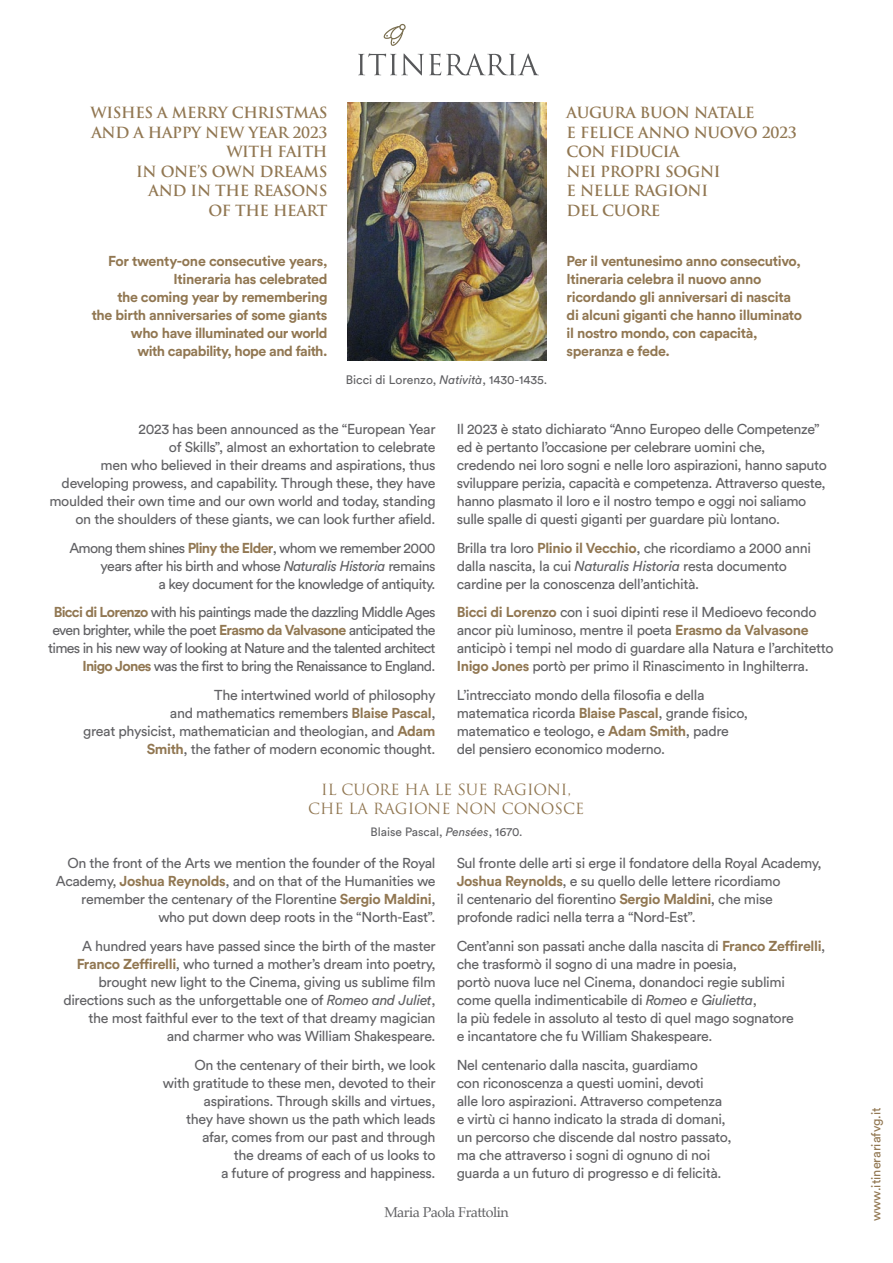
<style>
.page{position:relative;width:893px;height:1263px;background:#fff}
.page>*{position:absolute;margin:0;border:0;box-sizing:border-box;transform-origin:0 0}
.t1{font:700 15px/19.5px "Trajan Pro";letter-spacing:-.025em;color:#917752;text-align:right}
.t2{font:15px/19.5px "Trajan Pro";color:#917752;text-align:center}
.t3{font:14.25px/18px "Circular Std";letter-spacing:-.025em;color:#616164}
.t4{font:700 14.25px/18px "Circular Std";letter-spacing:-.025em;color:#917752}
.t5{font:14.25px/18px "Circular Std";letter-spacing:-.05em;color:#616164;text-align:right}
.t6{font:14.25px "Palatino";letter-spacing:-.035em;color:#616164}
.t7{font:12.75px "Circular Std";color:#917752}
.t8{font:12.3px "Circular Std";color:#616164}
.t9{font:12px "Circular Std";color:#616164}
.s1{font-style:italic}
.s2{font-weight:700;color:#917752}
</style>
<div class="page">
<svg style="left:358px;top:53px;width:180px;height:22px"></svg>
<svg style="left:383px;top:24px;width:23px;height:22px"></svg>
<img style="left:347px;top:103px;width:200px;height:258px">
<p class="t1" style="left:91px;top:105px;width:238px">WISHES A MERRY CHRISTMAS<br>AND A HAPPY NEW YEAR 2023<br>WITH FAITH<br>IN ONE’S OWN DREAMS<br>AND IN THE REASONS<br>OF THE HEART</p>
<p class="t1" style="left:567px;top:105px;width:232px;text-align:left">AUGURA BUON NATALE<br>E FELICE ANNO NUOVO 2023<br>CON FIDUCIA<br>NEI PROPRI SOGNI<br>E NELLE RAGIONI<br>DEL CUORE</p>
<p class="t4" style="left:92px;top:253px;width:237px;text-align:right">For twenty-one consecutive years,<br>Itineraria has celebrated<br>the coming year by remembering<br>the birth anniversaries of some giants who have illuminated our world<br>with capability, hope and faith.</p>
<p class="t8" style="left:346px;top:375px;width:203px">Bicci di Lorenzo, <span class="s1">Natività</span>, 1430-1435.</p>
<p class="t4" style="left:567px;top:254px;width:237px">Per il ventunesimo anno consecutivo,<br>Itineraria celebra il nuovo anno ricordando gli anniversari di nascita di alcuni giganti che hanno illuminato il nostro mondo, con capacità, speranza e fede.</p>
<p class="t3" style="left:49px;top:421px;width:388px;text-align:right">2023 has been announced as the “European Year<br>of Skills”, almost an exhortation to celebrate<br>men who believed in their dreams and aspirations, thus developing prowess, and capability. Through these, they have moulded their own time and our own world and today, standing on the shoulders of these giants, we can look further afield.</p>
<p class="t3" style="left:69px;top:540px;width:368px;text-align:right">Among them shines <span class="s2">Pliny the Elder</span>, whom we remember 2000 years after his birth and whose <span class="s1">Naturalis Historia</span> remains<br>a key document for the knowledge of antiquity.</p>
<p class="t5" style="left:48px;top:604px;width:389px"><span class="s2">Bicci di Lorenzo</span> with his paintings made the dazzling Middle Ages even brighter, while the poet <span class="s2">Erasmo da Valvasone</span> anticipated the times in his new way of looking at Nature and the talented architect <span class="s2">Inigo Jones</span> was the first to bring the Renaissance to England.</p>
<p class="t3" style="left:83px;top:687px;width:354px;text-align:right">The intertwined world of philosophy<br>and mathematics remembers <span class="s2">Blaise Pascal</span>,<br>great physicist, mathematician and theologian, and <span class="s2">Adam Smith</span>, the father of modern economic thought.</p>
<p class="t3" style="left:457px;top:421px;width:372px">Il 2023 è stato dichiarato “Anno Europeo delle Competenze” ed è pertanto l’occasione per celebrare uomini che, credendo nei loro sogni e nelle loro aspirazioni, hanno saputo sviluppare perizia, capacità e competenza. Attraverso queste, hanno plasmato il loro e il nostro tempo e oggi noi saliamo sulle spalle di questi giganti per guardare più lontano.</p>
<p class="t3" style="left:457px;top:540px;width:356px">Brilla tra loro <span class="s2">Plinio il Vecchio</span>, che ricordiamo a 2000 anni dalla nascita, la cui <span class="s1">Naturalis Historia</span> resta documento cardine per la conoscenza dell’antichità.</p>
<p class="t3" style="left:457px;top:605px;width:378px"><span class="s2">Bicci di Lorenzo</span> con i suoi dipinti rese il Medioevo fecondo ancor più luminoso, mentre il poeta <span class="s2">Erasmo da Valvasone </span>anticipò i tempi nel modo di guardare alla Natura e l’architetto <span class="s2">Inigo Jones</span> portò per primo il Rinascimento in Inghilterra.</p>
<p class="t3" style="left:457px;top:687px;width:293px">L’intrecciato mondo della filosofia e della matematica ricorda <span class="s2">Blaise Pascal</span>, grande fisico, matematico e teologo, e <span class="s2">Adam Smith</span>, padre del pensiero economico moderno.</p>
<p class="t2" style="left:308px;top:781px;width:278px">IL CUORE HA LE SUE RAGIONI,<br>CHE LA RAGIONE NON CONOSCE</p>
<p class="t9" style="left:371px;top:827px;width:153px">Blaise Pascal, <span class="s1">Pensées</span>, 1670.</p>
<p class="t3" style="left:56px;top:856px;width:381px;text-align:right">On the front of the Arts we mention the founder of the Royal Academy, <span class="s2">Joshua Reynolds</span>, and on that of the Humanities we remember the centenary of the Florentine <span class="s2">Sergio Maldini</span>, who put down deep roots in the “North-East”.</p>
<p class="t3" style="left:63px;top:938px;width:374px;text-align:right">A hundred years have passed since the birth of the master <span class="s2">Franco Zeffirelli</span>, who turned a mother’s dream into poetry, brought new light to the Cinema, giving us sublime film directions such as the unforgettable one of <span class="s1">Romeo and Juliet</span>, the most faithful ever to the text of that dreamy magician and charmer who was William Shakespeare.</p>
<p class="t3" style="left:163px;top:1057px;width:274px;text-align:right">On the centenary of their birth, we look<br>with gratitude to these men, devoted to their aspirations. Through skills and virtues,<br>they have shown us the path which leads afar, comes from our past and through<br>the dreams of each of us looks to<br>a future of progress and happiness.</p>
<p class="t3" style="left:457px;top:856px;width:366px">Sul fronte delle arti si erge il fondatore della Royal Academy, <span class="s2">Joshua Reynolds</span>, e su quello delle lettere ricordiamo<br>il centenario del fiorentino <span class="s2">Sergio Maldini</span>, che mise profonde radici nella terra a “Nord-Est”.</p>
<p class="t3" style="left:457px;top:938px;width:370px">Cent’anni son passati anche dalla nascita di <span class="s2">Franco Zeffirelli</span>, che trasformò il sogno di una madre in poesia,<br>portò nuova luce nel Cinema, donandoci regie sublimi<br>come quella indimenticabile di <span class="s1">Romeo e Giulietta</span>,<br>la più fedele in assoluto al testo di quel mago sognatore<br>e incantatore che fu William Shakespeare.</p>
<p class="t3" style="left:457px;top:1057px;width:276px">Nel centenario dalla nascita, guardiamo<br>con riconoscenza a questi uomini, devoti<br>alle loro aspirazioni. Attraverso competenza e virtù ci hanno indicato la strada di domani, un percorso che discende dal nostro passato, ma che attraverso i sogni di ognuno di noi guarda a un futuro di progresso e di felicità.</p>
<p class="t6" style="left:384px;top:1205px;width:126px">Maria Paola Frattolin</p>
<p class="t7" style="left:871px;top:1221px;width:115px;rotate:-90deg">www.itinerariafvg.it</p>
</div>
